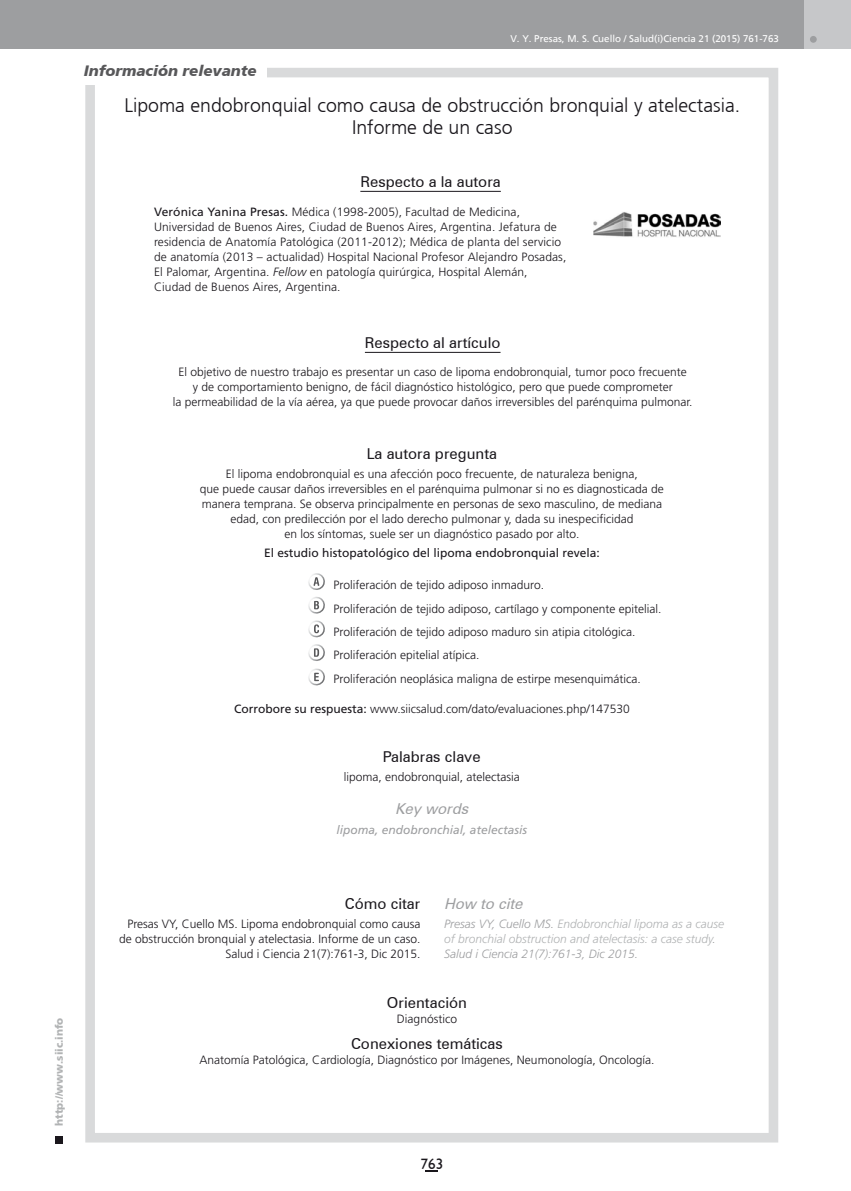
<style>
.page{position:relative;width:851px;height:1191px;background:#fff}
.page>*{position:absolute;margin:0;border:0;box-sizing:border-box;transform-origin:0 0}
.t1{font:300 19.5px/22.5px "Frutiger";color:#1a171c;text-align:center}
.t2{font:15px "Zurich BT";color:#1a171c}
.t3{font:italic 900 15px "Frutiger";color:#58585a}
.t4{font:italic 15px "Zurich BT";color:#9d9ea0}
.t5{font:15px "Humanist 521 BT";color:#1a171c}
.t6{font:300 12px/15px "Frutiger LT Std";color:#1a171c;text-align:center}
.t7{font:italic 300 12px/15px "Frutiger LT Std";color:#b1b3b4}
.t8{font:12px "Frutiger LT Std";color:#1a171c}
.t9{font:italic 12px "Frutiger LT Std";color:#9d9ea0}
.t10{font:900 10.5px "Frutiger";color:#b1b3b4}
.t11{font:9.75px "Frutiger";color:#fff}
.s1{font-weight:400}
.s2{font-style:italic}
.s3{color:#9d9ea0}
</style>
<div class="page">
<div style="left:1px;top:0;width:849px;height:49px;background:#9d9ea0"></div>
<svg style="left:425px;top:1170px;width:13px;height:2px"></svg>
<div style="left:55px;top:1136px;width:8px;height:8px;background:#1a171c"></div>
<div style="left:804px;top:0;width:46px;height:49px;background:#c6c7c9"></div>
<div style="left:809px;top:36px;width:7px;height:7px;background:#9d9ea0;border-radius:50%"></div>
<div style="left:85px;top:68px;width:693px;height:1074px;border:10px solid #d9dadb"></div>
<svg style="left:308px;top:573px;width:17px;height:113px"></svg>
<div style="left:84px;top:63px;width:183px;height:21px;background:#fff"></div>
<hr style="left:360px;top:191px;width:140px;height:1px;background:#1a171c">
<hr style="left:365px;top:352px;width:135px;height:1px;background:#1a171c">
<img style="left:593px;top:212px;width:127px;height:25px">
<p class="t11" style="left:510px;top:33px;width:270px">V. Y. Presas, M. S. Cuello / Salud(i)Ciencia 21 (2015) 761-763</p>
<p class="t11" style="left:731px;top:33px;width:49px">6 75 77</p>
<p class="t3" style="left:84px;top:62px;width:174px">Información relevante</p>
<h1 class="t1" style="left:124px;top:94px;width:617px">Lipoma endobronquial como causa de obstrucción bronquial y atelectasia.<br>Informe de un caso</h1>
<p class="t2" style="left:360px;top:172px;width:142px">Respecto a la autora</p>
<p class="t6" style="left:154px;top:204px;width:414px;text-align:left"><span class="s1">Verónica Yanina Presas.</span> Médica (1998-2005), Facultad de Medicina, Universidad de Buenos Aires, Ciudad de Buenos Aires, Argentina. Jefatura de residencia de Anatomía Patológica (2011-2012); Médica de planta del servicio de anatomía (2013 – actualidad) Hospital Nacional Profesor Alejandro Posadas, El Palomar, Argentina. <span class="s2">Fellow</span> en patología quirúrgica, Hospital Alemán, Ciudad de Buenos Aires, Argentina.</p>
<p class="t2" style="left:365px;top:333px;width:137px">Respecto al artículo</p>
<p class="t6" style="left:173px;top:364px;width:521px">El objetivo de nuestro trabajo es presentar un caso de lipoma endobronquial, tumor poco frecuente<br>y de comportamiento benigno, de fácil diagnóstico histológico, pero que puede comprometer<br>la permeabilidad de la vía aérea, ya que puede provocar daños irreversibles del parénquima pulmonar.</p>
<p class="t2" style="left:367px;top:444px;width:132px">La autora pregunta</p>
<p class="t6" style="left:200px;top:466px;width:465px">El lipoma endobronquial es una afección poco frecuente, de naturaleza benigna,<br>que puede causar daños irreversibles en el parénquima pulmonar si no es diagnosticada de manera temprana. Se observa principalmente en personas de sexo masculino, de mediana edad, con predilección por el lado derecho pulmonar y, dada su inespecificidad<br>en los síntomas, suele ser un diagnóstico pasado por alto.</p>
<p class="t8" style="left:264px;top:546px;width:337px">El estudio histopatológico del lipoma endobronquial revela:</p>
<p class="t6" style="left:333px;top:573px;width:329px;line-height:23.4px;text-align:left">Proliferación de tejido adiposo inmaduro.<br>Proliferación de tejido adiposo, cartílago y componente epitelial.<br>Proliferación de tejido adiposo maduro sin atipia citológica.<br>Proliferación epitelial atípica.<br>Proliferación neoplásica maligna de estirpe mesenquimática.</p>
<p class="t6" style="left:234px;top:701px;width:397px"><span class="s1">Corrobore su respuesta:</span> www.siicsalud.com/dato/evaluaciones.php/147530</p>
<p class="t2" style="left:383px;top:747px;width:99px">Palabras clave</p>
<p class="t6" style="left:344px;top:770px;width:177px">lipoma, endobronquial, atelectasia</p>
<p class="t4" style="left:395px;top:800px;width:79px">Key words</p>
<p class="t9" style="left:336px;top:822px;width:192px">lipoma, endobronchial, atelectasis</p>
<p class="t10" style="left:53px;top:1125px;width:110px;rotate:-90deg">http://www.siic.info</p>
<p class="t2" style="left:345px;top:894px;width:77px">Cómo citar</p>
<p class="t6" style="left:119px;top:916px;width:303px;text-align:right">Presas VY, Cuello MS. Lipoma endobronquial como causa de obstrucción bronquial y atelectasia. Informe de un caso.<br>Salud i Ciencia 21(7):761-3, Dic 2015.</p>
<p class="t4" style="left:444px;top:894px;width:84px">How to cite</p>
<p class="t7" style="left:444px;top:916px;width:282px"><span class="s3">Presas VY, Cuello MS.</span> Endobronchial lipoma as a cause of bronchial obstruction and atelectasis: a case study<span class="s3">.<br>Salud i Ciencia 21(7):761-3, Dic 2015.</span></p>
<p class="t2" style="left:387px;top:993px;width:82px">Orientación</p>
<p class="t6" style="left:397px;top:1011px;width:62px">Diagnóstico</p>
<p class="t2" style="left:351px;top:1034px;width:153px">Conexiones temáticas</p>
<p class="t6" style="left:199px;top:1052px;width:456px">Anatomía Patológica, Cardiología, Diagnóstico por Imágenes, Neumonología, Oncología.</p>
<p class="t5" style="left:420px;top:1154px;width:24px">763</p>
</div>
